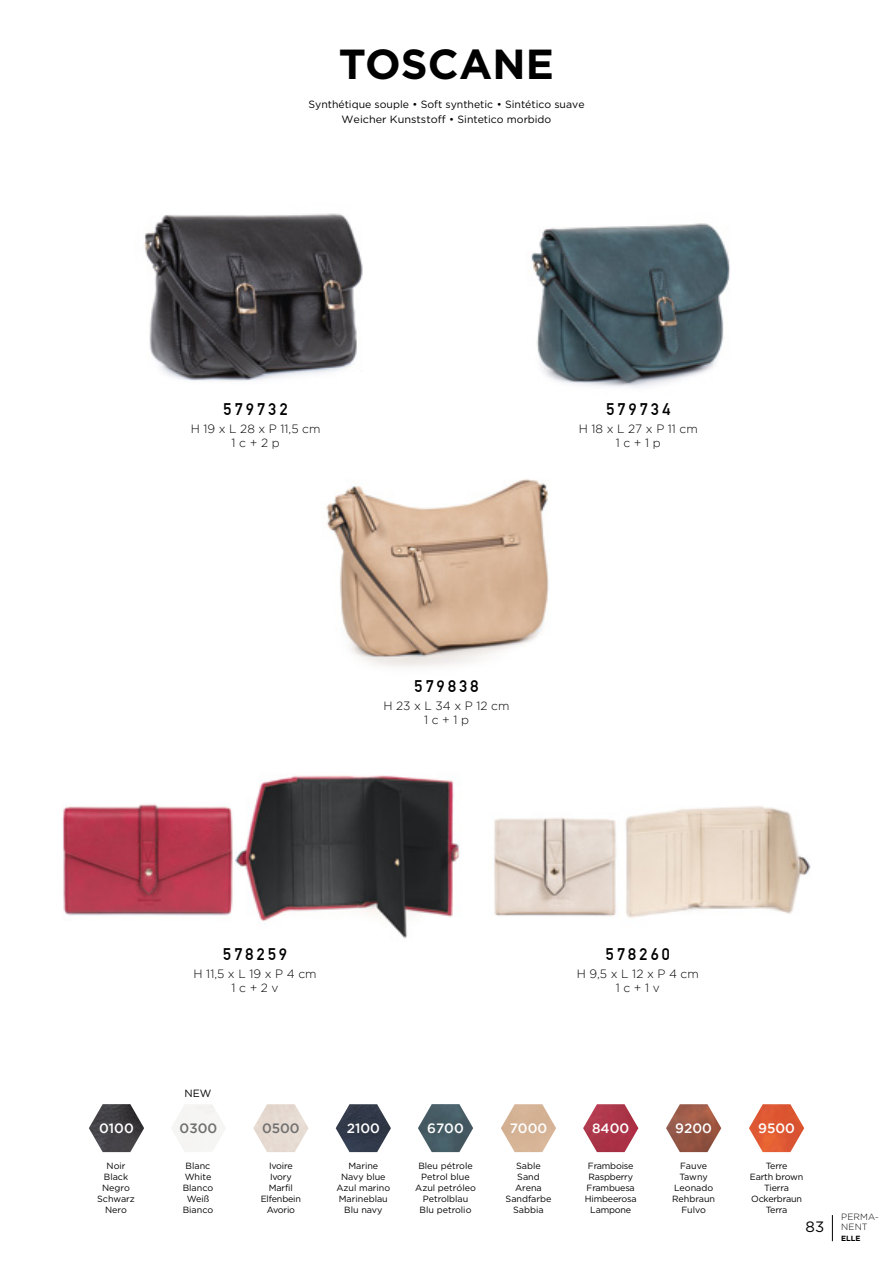
<style>
.page{position:relative;width:893px;height:1263px;background:#fff}
.page>*{position:absolute;margin:0;border:0;box-sizing:border-box;transform-origin:0 0}
.t1{font:700 42px "Gotham";letter-spacing:.005em;color:#000}
.t2{font:700 16.5px "DIN Alternate";letter-spacing:.2em;color:#000}
.t3{font:15px "Gotham";color:#000}
.t4{font:500 13.5px "Gotham";color:#fff}
.t5{font:500 13.5px "Gotham";color:#706f6f}
.t6{font:300 12px/14.4px "Gotham";color:#000;text-align:center}
.t7{font:10.5px/15px "Gotham";color:#000;text-align:center}
.t8{font:9px/10.8px "Gotham";color:#000;text-align:center}
.t9{font:9px/10.8px "Gotham";letter-spacing:-.02em;color:#000;text-align:center}
.t10{font:300 9px/10.5px "Gotham";letter-spacing:.015em;color:#000}
.t11{font:700 7.5px "Gotham";color:#000}
</style>
<div class="page">
<svg style="left:832px;top:1215px;width:1px;height:26px"></svg>
<img style="left:144px;top:213px;width:219px;height:168px">
<img style="left:531px;top:223px;width:199px;height:164px">
<img style="left:326px;top:479px;width:223px;height:188px">
<img style="left:62px;top:804px;width:174px;height:112px">
<img style="left:494px;top:817px;width:123px;height:99px">
<img style="left:236px;top:775px;width:224px;height:164px">
<img style="left:625px;top:806px;width:186px;height:112px">
<img style="left:418px;top:1104px;width:55px;height:48px">
<img style="left:89px;top:1104px;width:55px;height:48px">
<img style="left:666px;top:1104px;width:55px;height:48px">
<img style="left:501px;top:1104px;width:55px;height:48px">
<img style="left:336px;top:1104px;width:55px;height:48px">
<img style="left:583px;top:1104px;width:55px;height:48px">
<img style="left:749px;top:1104px;width:55px;height:48px">
<img style="left:253px;top:1104px;width:56px;height:48px">
<h1 class="t1" style="left:339px;top:39px;width:217px">TOSCANE</h1>
<p class="t7" style="left:308px;top:97px;width:278px">Synthétique souple • Soft synthetic • Sintético suave<br>Weicher Kunststoff • Sintetico morbido</p>
<h2 class="t2" style="left:224px;top:396px;width:66px">579732</h2>
<h3 class="t6" style="left:191px;top:421px;width:131px">H 19 x L 28 x P 11,5 cm<br>1 c + 2 p</h3>
<h2 class="t2" style="left:606px;top:396px;width:66px">579734</h2>
<h3 class="t6" style="left:579px;top:421px;width:121px">H 18 x L 27 x P 11 cm<br>1 c + 1 p</h3>
<h2 class="t2" style="left:414px;top:673px;width:66px">579838</h2>
<h3 class="t6" style="left:383px;top:698px;width:128px">H 23 x L 34 x P 12 cm<br>1 c + 1 p</h3>
<h2 class="t2" style="left:223px;top:941px;width:66px">578259</h2>
<h3 class="t6" style="left:194px;top:966px;width:125px">H 11,5 x L 19 x P 4 cm<br>1 c + 2 v</h3>
<p class="t7" style="left:185px;top:1085px;width:28px">NEW</p>
<h2 class="t2" style="left:606px;top:941px;width:66px">578260</h2>
<h3 class="t6" style="left:577px;top:966px;width:124px">H 9,5 x L 12 x P 4 cm<br>1 c + 1 v</h3>
<h3 class="t4" style="left:99px;top:1121px;width:36px">0100</h3>
<h3 class="t5" style="left:180px;top:1121px;width:39px">0300</h3>
<h3 class="t4" style="left:347px;top:1121px;width:35px">2100</h3>
<h3 class="t4" style="left:427px;top:1121px;width:38px">6700</h3>
<h3 class="t4" style="left:510px;top:1121px;width:39px">7000</h3>
<h3 class="t4" style="left:592px;top:1121px;width:39px">8400</h3>
<h3 class="t4" style="left:675px;top:1121px;width:38px">9200</h3>
<h3 class="t4" style="left:758px;top:1121px;width:38px">9500</h3>
<p class="t9" style="left:261px;top:1161px;width:42px">Ivoire<br>Ivory<br>Marfil<br>Elfenbein<br>Avorio</p>
<h3 class="t5" style="left:262px;top:1121px;width:39px">0500</h3>
<p class="t8" style="left:415px;top:1161px;width:62px">Bleu pétrole<br>Petrol blue<br>Azul petróleo<br>Petrolblau<br>Blu petrolio</p>
<p class="t8" style="left:183px;top:1161px;width:32px">Blanc<br>White<br>Blanco<br>Weiß<br>Bianco</p>
<p class="t8" style="left:506px;top:1161px;width:47px">Sable<br>Sand<br>Arena<br>Sandfarbe<br>Sabbia</p>
<p class="t9" style="left:585px;top:1161px;width:53px">Framboise<br>Raspberry<br>Frambuesa<br>Himbeerosa<br>Lampone</p>
<p class="t8" style="left:97px;top:1161px;width:39px">Noir<br>Black<br>Negro<br>Schwarz<br>Nero</p>
<p class="t8" style="left:672px;top:1161px;width:44px">Fauve<br>Tawny<br>Leonado<br>Rehbraun<br>Fulvo</p>
<p class="t8" style="left:336px;top:1161px;width:55px">Marine<br>Navy blue<br>Azul marino<br>Marineblau<br>Blu navy</p>
<p class="t9" style="left:750px;top:1161px;width:55px">Terre<br>Earth brown<br>Tierra<br>Ockerbraun<br>Terra</p>
<h3 class="t3" style="left:805px;top:1219px;width:20px">83</h3>
<p class="t10" style="left:841px;top:1211px;width:39px">PERMA-<br>NENT</p>
<p class="t11" style="left:841px;top:1233px;width:21px">ELLE</p>
</div>
